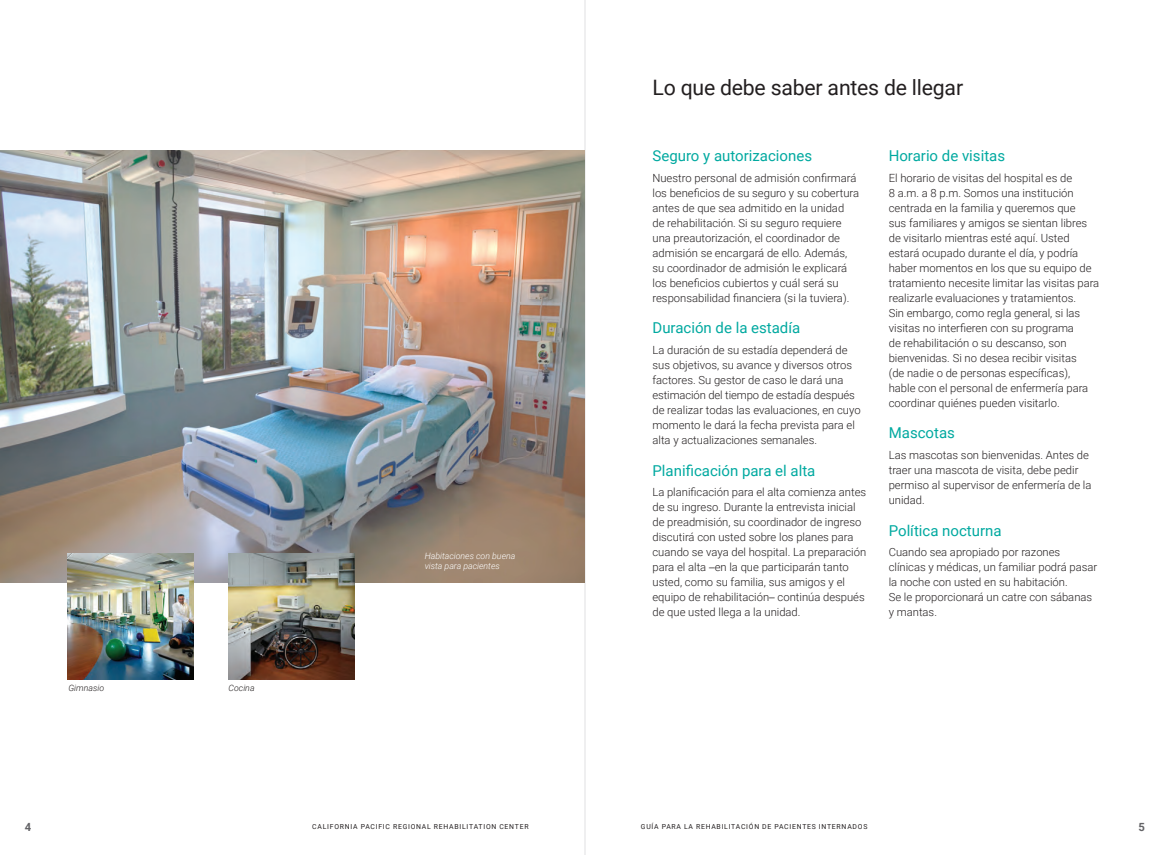
<style>
.page{position:relative;width:1170px;height:855px;background:#fff}
.page>*{position:absolute;margin:0;border:0;box-sizing:border-box;transform-origin:0 0}
.First_Heading{font:21.25px "Roboto";letter-spacing:-.01em;color:#231f20}
.Headline{font:15px "Roboto";color:#00a9a0}
.Body_Copy_Roboto_Lig{font:300 11.25px/15px "Roboto";color:#231f20}
.t1{font:700 11.25px "Roboto";color:#636366}
.t2{font:italic 300 8.75px/10.5px "Roboto";color:#fff}
.t3{font:italic 300 8.75px "Roboto";color:#231f20}
.t4{font:6.88px "Roboto";letter-spacing:.11em;color:#231f20}
.s1{font-family:"Helvetica Neue LT Std"}
</style>
<div class="page">
<hr style="left:585px;top:0;width:1px;height:855px;background:#e0e1e3">
<img style="left:0;top:150px;width:585px;height:432px">
<img style="left:68px;top:554px;width:126px;height:126px">
<img style="left:229px;top:554px;width:126px;height:126px">
<p class="t3" style="left:68px;top:682px;width:37px">Gimnasio</p>
<p class="t3" style="left:229px;top:682px;width:27px">Cocina</p>
<p class="t2" style="left:425px;top:550px;width:92px">Habitaciones con buena vista para pacientes</p>
<p class="First_Heading" style="left:652px;top:72px;width:312px">Lo que debe saber antes de llegar</p>
<p class="Headline" style="left:652px;top:145px;width:161px">Seguro y autorizaciones</p>
<p class="Body_Copy_Roboto_Lig" style="left:652px;top:170px;width:208px">Nuestro personal de admisión confirmará los beneficios de su seguro y su cobertura antes de que sea admitido en la unidad<br>de rehabilitación. Si su seguro requiere una preautorización, el coordinador de admisión se encargará de ello. Además, su coordinador de admisión le explicará los beneficios cubiertos y cuál será su responsabilidad financiera (si la tuviera).</p>
<p class="Headline" style="left:652px;top:318px;width:149px">Duración de la estadía</p>
<p class="Body_Copy_Roboto_Lig" style="left:652px;top:342px;width:210px">La duración de su estadía dependerá de sus objetivos, su avance y diversos otros factores. Su gestor de caso le dará una estimación del tiempo de estadía después de realizar todas las evaluaciones, en cuyo momento le dará la fecha prevista para el alta y actualizaciones semanales.</p>
<p class="Headline" style="left:652px;top:460px;width:164px">Planificación para el alta</p>
<p class="Body_Copy_Roboto_Lig" style="left:652px;top:484px;width:215px">La planificación para el alta comienza antes de su ingreso. Durante la entrevista inicial de preadmisión, su coordinador de ingreso discutirá con usted sobre los planes para cuando se vaya del hospital. La preparación para el alta <span class="s1">–</span>en la que participarán tanto usted, como su familia, sus amigos y el equipo de rehabilitación<span class="s1">–</span> continúa después de que usted llega a la unidad.</p>
<p class="Headline" style="left:889px;top:145px;width:118px">Horario de visitas</p>
<p class="Body_Copy_Roboto_Lig" style="left:889px;top:170px;width:212px">El horario de visitas del hospital es de<br>8 a.m. a 8 p.m. Somos una institución centrada en la familia y queremos que<br>sus familiares y amigos se sientan libres de visitarlo mientras esté aquí. Usted estará ocupado durante el día, y podría haber momentos en los que su equipo de tratamiento necesite limitar las visitas para realizarle evaluaciones y tratamientos.<br>Sin embargo, como regla general, si las visitas no interfieren con su programa<br>de rehabilitación o su descanso, son bienvenidas. Si no desea recibir visitas<br>(de nadie o de personas específicas), hable con el personal de enfermería para coordinar quiénes pueden visitarlo.</p>
<p class="Headline" style="left:889px;top:423px;width:68px">Mascotas</p>
<p class="Body_Copy_Roboto_Lig" style="left:889px;top:447px;width:204px">Las mascotas son bienvenidas. Antes de traer una mascota de visita, debe pedir permiso al supervisor de enfermería de la unidad.</p>
<p class="Headline" style="left:889px;top:520px;width:114px">Política nocturna</p>
<p class="Body_Copy_Roboto_Lig" style="left:889px;top:544px;width:210px">Cuando sea apropiado por razones clínicas y médicas, un familiar podrá pasar la noche con usted en su habitación.<br>Se le proporcionará un catre con sábanas y mantas.</p>
<p class="t1" style="left:25px;top:819px;width:8px">4</p>
<p class="t4" style="left:312px;top:821px;width:218px">CALIFORNIA PACIFIC REGIONAL REHABILITATION CENTER</p>
<p class="t4" style="left:641px;top:821px;width:228px">GUÍA PARA LA REHABILITACIÓN DE PACIENTES INTERNADOS</p>
<p class="t1" style="left:1139px;top:819px;width:8px">5</p>
</div>
